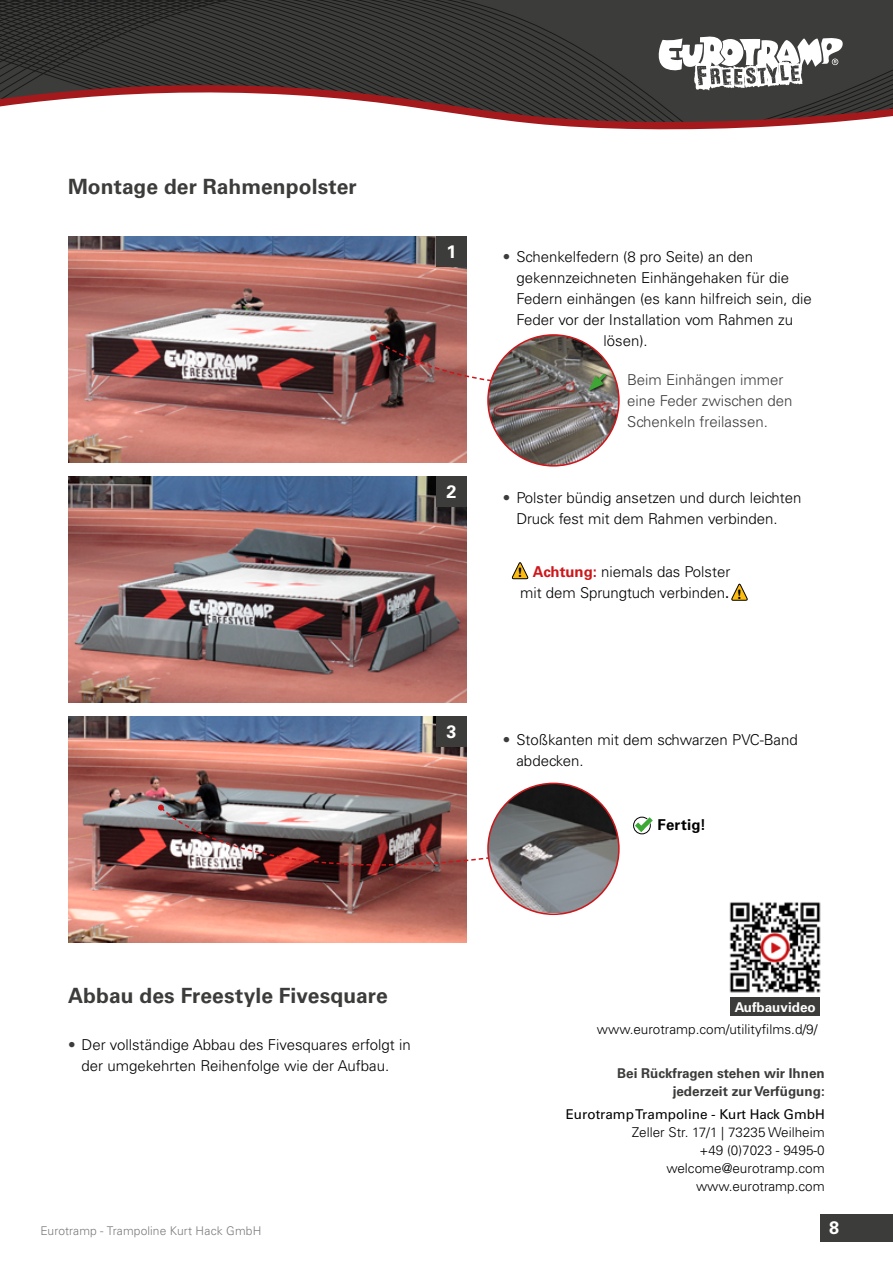
<style>
.page{position:relative;width:893px;height:1263px;background:#fff}
.page>*{position:absolute;margin:0;border:0;box-sizing:border-box;transform-origin:0 0}
.t1{font:700 21px "Univers LT Std";letter-spacing:.005em;color:#3c3c3b}
.t2{font:700 18px "Univers LT Std";color:#fff}
.t3{font:300 15px/21px "Univers LT Std";color:#000}
.t4{font:300 15px/21px "Univers LT Std";color:#3c3c3b}
.t5{font:700 15px "Univers LT Std";letter-spacing:.01em;color:#000}
.t6{font:300 13.5px/18px "Univers LT Std";color:#000;text-align:right}
.t7{font:700 13.5px/18px "Univers LT Std";color:#3c3c3b;text-align:right}
.t8{font:13.5px "Univers LT Std";color:#000}
.t9{font:700 13.5px "Univers LT Std";color:#fff}
.t10{font:13.5px "Brothers OT";color:#000}
.t11{font:300 12px "Univers LT Std";letter-spacing:.01em;color:#7c7b7b}
.s1{color:#3c3c3b}
.s2{font-weight:700;color:#cd171a}
.s3{font-weight:400}
</style>
<div class="page">
<svg style="left:0;top:0;width:893px;height:73px;background:#353534"></svg>
<svg style="left:0;top:73px;width:893px;height:57px"></svg>
<svg style="left:653px;top:35px;width:192px;height:56px"></svg>
<div style="left:821px;top:1214px;width:72px;height:27px;background:#3c3c3b"></div>
<img style="left:68px;top:236px;width:399px;height:226px">
<img style="left:68px;top:476px;width:399px;height:227px">
<img style="left:68px;top:716px;width:399px;height:227px">
<div style="left:436px;top:236px;width:31px;height:31px;background:#3c3c3b"></div>
<div style="left:436px;top:476px;width:31px;height:31px;background:#3c3c3b"></div>
<div style="left:436px;top:716px;width:31px;height:31px;background:#3c3c3b"></div>
<img style="left:370px;top:335px;width:161px;height:51px">
<img style="left:158px;top:804px;width:330px;height:94px">
<img style="left:488px;top:335px;width:131px;height:131px;border-radius:65px">
<img style="left:488px;top:783px;width:131px;height:130px">
<div style="left:633px;top:817px;width:18px;height:17px;border:1px solid #000;border-radius:50%"></div>
<svg style="left:635px;top:817px;width:18px;height:15px"></svg>
<svg style="left:512px;top:562px;width:16px;height:18px"></svg>
<svg style="left:731px;top:583px;width:17px;height:18px"></svg>
<img style="left:729px;top:902px;width:92px;height:91px">
<div style="left:730px;top:998px;width:90px;height:18px;background:#3c3c3b"></div>
<div style="left:588px;top:373px;width:20px;height:21px;background:#000;opacity:.75"></div>
<svg style="left:588px;top:370px;width:21px;height:21px"></svg>
<h1 class="t1" style="left:68px;top:174px;width:290px">Montage der Rahmenpolster</h1>
<p class="t2" style="left:447px;top:241px;width:12px">1</p>
<p class="t2" style="left:447px;top:481px;width:12px">2</p>
<p class="t3" style="left:503px;top:246px;width:252px"><span class="s1">•</span> Schenkelfedern (8 pro Seite) an den</p>
<p class="t3" style="left:516px;top:267px;width:274px">gekennzeichneten Einhängehaken für die</p>
<p class="t3" style="left:516px;top:288px;width:297px">Federn einhängen (es kann hilfreich sein, die</p>
<p class="t3" style="left:516px;top:309px;width:278px">Feder vor der Installation vom Rahmen zu</p>
<p class="t3" style="left:603px;top:330px;width:46px">lösen).</p>
<p class="t4" style="left:627px;top:370px;width:167px">Beim Einhängen immer eine Feder zwischen den<br>Schenkeln freilassen.</p>
<p class="t3" style="left:516px;top:487px;width:286px;text-indent:-14px"><span class="s1">•</span> Polster bündig ansetzen und durch leichten<br>Druck fest mit dem Rahmen verbinden.</p>
<p class="t3" style="left:520px;top:561px;width:212px;text-align:right"><span class="s2">Achtung:</span> niemals das Polster mit dem Sprungtuch verbinden<span class="s3">.</span></p>
<p class="t10" style="left:518px;top:566px;width:6px">!</p>
<p class="t10" style="left:737px;top:588px;width:6px">!</p>
<p class="t2" style="left:447px;top:721px;width:12px">3</p>
<p class="t3" style="left:516px;top:729px;width:283px;text-indent:-14px"><span class="s1">•</span> Stoßkanten mit dem schwarzen PVC-Band abdecken.</p>
<p class="t5" style="left:658px;top:816px;width:50px">Fertig!</p>
<h1 class="t1" style="left:68px;top:983px;width:321px">Abbau des Freestyle Fivesquare</h1>
<p class="t3" style="left:68px;top:1034px;width:344px;text-align:center"><span class="s1">•</span> Der vollständige Abbau des Fivesquares erfolgt in der umgekehrten Reihenfolge wie der Aufbau.</p>
<p class="t9" style="left:735px;top:999px;width:83px">Aufbauvideo</p>
<p class="t6" style="left:597px;top:1020px;width:222px">www.eurotramp.com/utilityfilms.d/9/</p>
<p class="t7" style="left:617px;top:1065px;width:209px">Bei Rückfragen stehen wir Ihnen jederzeit zur Verfügung:</p>
<p class="t8" style="left:566px;top:1106px;width:261px">Eurotramp Trampoline - Kurt Hack GmbH</p>
<p class="t6" style="left:632px;top:1123px;width:195px">Zeller Str. 17/1 | 73235 Weilheim +49 (0)7023 - 9495-0 welcome@eurotramp.com www.eurotramp.com</p>
<p class="t11" style="left:40px;top:1223px;width:222px">Eurotramp - Trampoline Kurt Hack GmbH</p>
<p class="t2" style="left:829px;top:1217px;width:12px">8</p>
</div>
